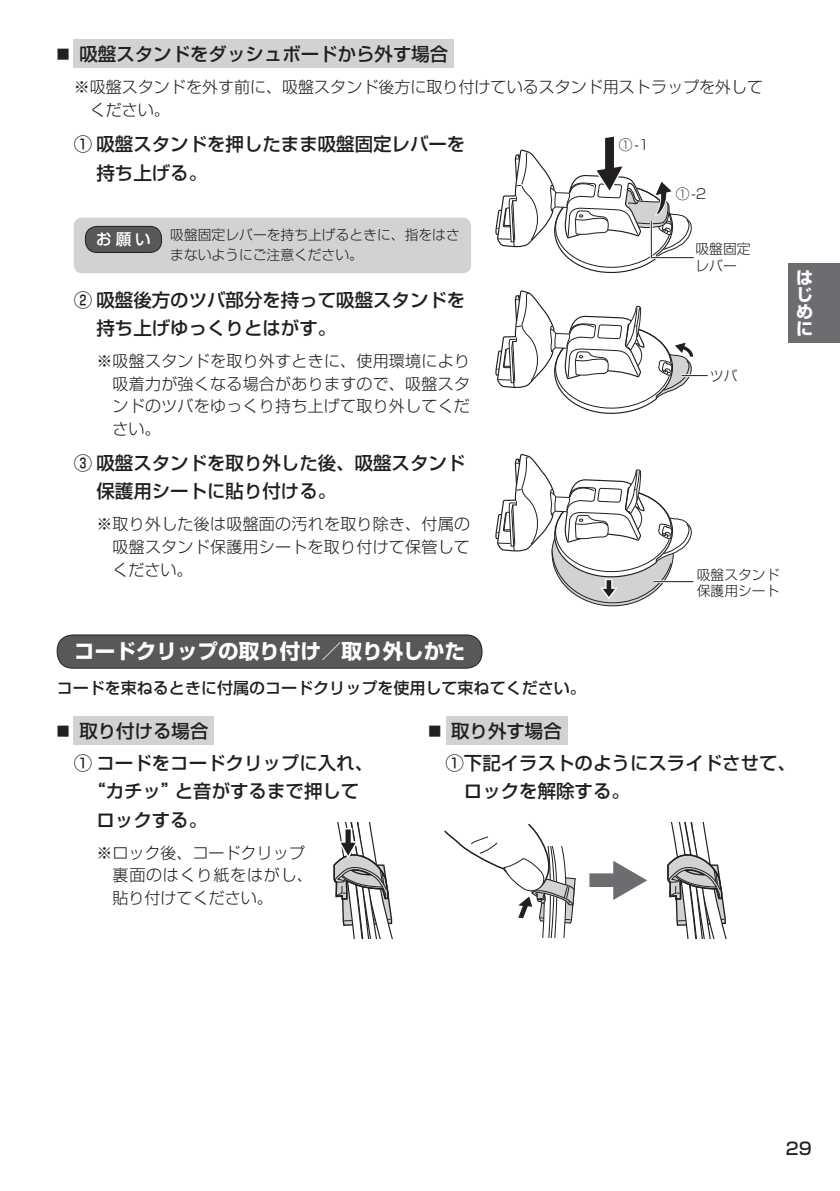
<style>
.page{position:relative;width:840px;height:1191px;background:#fff}
.page>*{position:absolute;margin:0;border:0;box-sizing:border-box;transform-origin:0 0}
.t1{font:20.6px "Shin Go Pro Bold 90 msp RKSJ H";color:#fff}
.t2{font:18.4px/28.4px "Shin Go Pro Medium 90 msp RKSJ H";color:#231f20}
.t3{font:17px/17px "Shin Go Pro Bold 90 msp RKSJ H";color:#fff;text-align:justify}
.t4{font:17px "Shin Go Pro Medium 90 msp RKSJ H";color:#231f20}
.t5{font:16px/22.6px "Shin Go Pro Light 90 msp RKSJ H";letter-spacing:.015em;color:#231f20}
.t6{font:16px "Shin Go Pro Medium 90 msp RKSJ H";color:#231f20}
.t7{font:15.6px "Shin Go Pro Medium 90 msp RKSJ H";color:#fff}
.t8{font:13.8px/20.6px "Shin Go Pro Light 90 msp RKSJ H";color:#231f20}
.t9{font:12.6px "Shin Go Pro Medium 90 msp RKSJ H";color:#231f20}
.t10{font:10.6px/12.8px "Shin Go Pro Light 90 msp RKSJ H";letter-spacing:-.055em;color:#231f20}
.t11{font:10.6px "Shin Go Pro Light 90 msp RKSJ H";letter-spacing:-.03em;color:#231f20}
.s1{font-size:12.8px}
.s2{font-size:14px}
</style>
<div class="page">
<div style="left:788px;top:264px;width:51px;height:79px;background:#6c6d70"></div>
<div style="left:74px;top:40px;width:380px;height:28px;background:#d1d2d4"></div>
<svg style="left:495px;top:290px;width:212px;height:124px"></svg>
<div style="left:74px;top:218px;width:397px;height:55px;background:#d1d2d4;border-radius:9px"></div>
<div style="left:85px;top:226px;width:76px;height:26px;background:#57585a;border-radius:12px"></div>
<div style="left:85px;top:226px;width:77px;height:27px;border:1px solid #231f20;border-radius:12px"></div>
<svg style="left:495px;top:136px;width:199px;height:138px"></svg>
<div style="left:616px;top:137px;width:30px;height:16px;background:#fff"></div>
<div style="left:673px;top:185px;width:30px;height:17px;background:#fff"></div>
<svg style="left:495px;top:453px;width:199px;height:153px"></svg>
<hr style="left:653px;top:580px;width:40px;height:3px;background:#fff">
<hr style="left:653px;top:581px;width:40px;height:1px;background:#231f20">
<div style="left:74px;top:717px;width:140px;height:28px;background:#d1d2d4"></div>
<svg style="left:333px;top:822px;width:60px;height:116px"></svg>
<svg style="left:444px;top:823px;width:132px;height:114px"></svg>
<svg style="left:667px;top:822px;width:60px;height:116px"></svg>
<svg style="left:589px;top:861px;width:58px;height:39px"></svg>
<div style="left:445px;top:717px;width:122px;height:28px;background:#d1d2d4"></div>
<div style="left:57px;top:635px;width:424px;height:33px;background:#57585a;border-radius:16px"></div>
<div style="left:57px;top:634px;width:425px;height:34px;border:1px solid #231f20;border-radius:16px"></div>
<p class="t2" style="left:57px;top:42px;width:393px"><span class="s1">■</span> 吸盤スタンドをダッシュボードから外す場合</p>
<p class="t5" style="left:90px;top:78px;width:674px;text-indent:-16px">※ 吸盤スタンドを外す前に、吸盤スタンド後方に取り付けているスタンド用ストラップを外してください。</p>
<p class="t2" style="left:96px;top:133px;width:370px;text-indent:-23px">① 吸盤スタンドを押したまま吸盤固定レバーを持ち上げる。</p>
<p class="t9" style="left:618px;top:141px;width:29px"><span class="s2">①</span>-1</p>
<p class="t8" style="left:618px;top:137px;width:32px">①-1</p>
<p class="t7" style="left:96px;top:234px;width:56px">お 願 い</p>
<p class="t8" style="left:170px;top:226px;width:291px">吸盤固定レバーを持ち上げるときに、指をはさまないようにご注意ください。</p>
<p class="t2" style="left:96px;top:288px;width:370px;text-indent:-23px">② 吸盤後方のツバ部分を持って吸盤スタンドを持ち上げゆっくりとはがす。</p>
<p class="t5" style="left:112px;top:352px;width:359px;text-align:justify;text-indent:-16px">※ 吸盤スタンドを取り外すときに、使用環境により吸着力が強くなる場合がありますので、吸盤スタンドのツバをゆっくり持ち上げて取り外してください。</p>
<p class="t2" style="left:96px;top:451px;width:370px;text-indent:-23px">③ 吸盤スタンドを取り外した後、吸盤スタンド保護用シートに貼り付ける。</p>
<p class="t5" style="left:112px;top:515px;width:359px;text-align:justify;text-indent:-16px">※ 取り外した後は吸盤面の汚れを取り除き、付属の吸盤スタンド保護用シートを取り付けて保管してください。</p>
<p class="t9" style="left:675px;top:189px;width:29px"><span class="s2">①</span>-2</p>
<p class="t8" style="left:675px;top:185px;width:32px">①-2</p>
<p class="t8" style="left:695px;top:243px;width:56px;line-height:16.4px">吸盤固定レバー</p>
<p class="t11" style="left:695px;top:253px;width:73px">吸盤固定レバー</p>
<p class="t10" style="left:710px;top:371px;width:22px">ツバ</p>
<p class="t3" style="left:795px;top:272px;width:18px">はじめに</p>
<p class="t8" style="left:696px;top:566px;width:84px">吸盤スタンド</p>
<p class="t10" style="left:696px;top:570px;width:61px">吸盤スタンド保護用シート</p>
<p class="t1" style="left:74px;top:644px;width:392px">コードクリップの取り付け／取り外しかた</p>
<p class="t6" style="left:57px;top:682px;width:530px">コードを束ねるときに付属のコードクリップを使用して束ねてください。</p>
<p class="t2" style="left:57px;top:719px;width:153px"><span class="s1">■</span> 取り付ける場合</p>
<p class="t2" style="left:74px;top:751px;width:301px">① コードをコードクリップに入れ、</p>
<p class="t2" style="left:87px;top:779px;width:273px">“カチッ”と音がするまで押して</p>
<p class="t2" style="left:96px;top:808px;width:112px">ロックする。</p>
<p class="t5" style="left:112px;top:843px;width:202px;text-indent:-16px">※ ロック後、コードクリップ裏面のはくり紙をはがし、貼り付けてください。</p>
<p class="t2" style="left:428px;top:719px;width:135px"><span class="s1">■</span> 取り外す場合</p>
<p class="t2" style="left:463px;top:751px;width:333px;text-indent:-18px">① 下記イラストのようにスライドさせて、ロックを解除する。</p>
<p class="t4" style="left:785px;top:1142px;width:27px">29</p>
</div>
